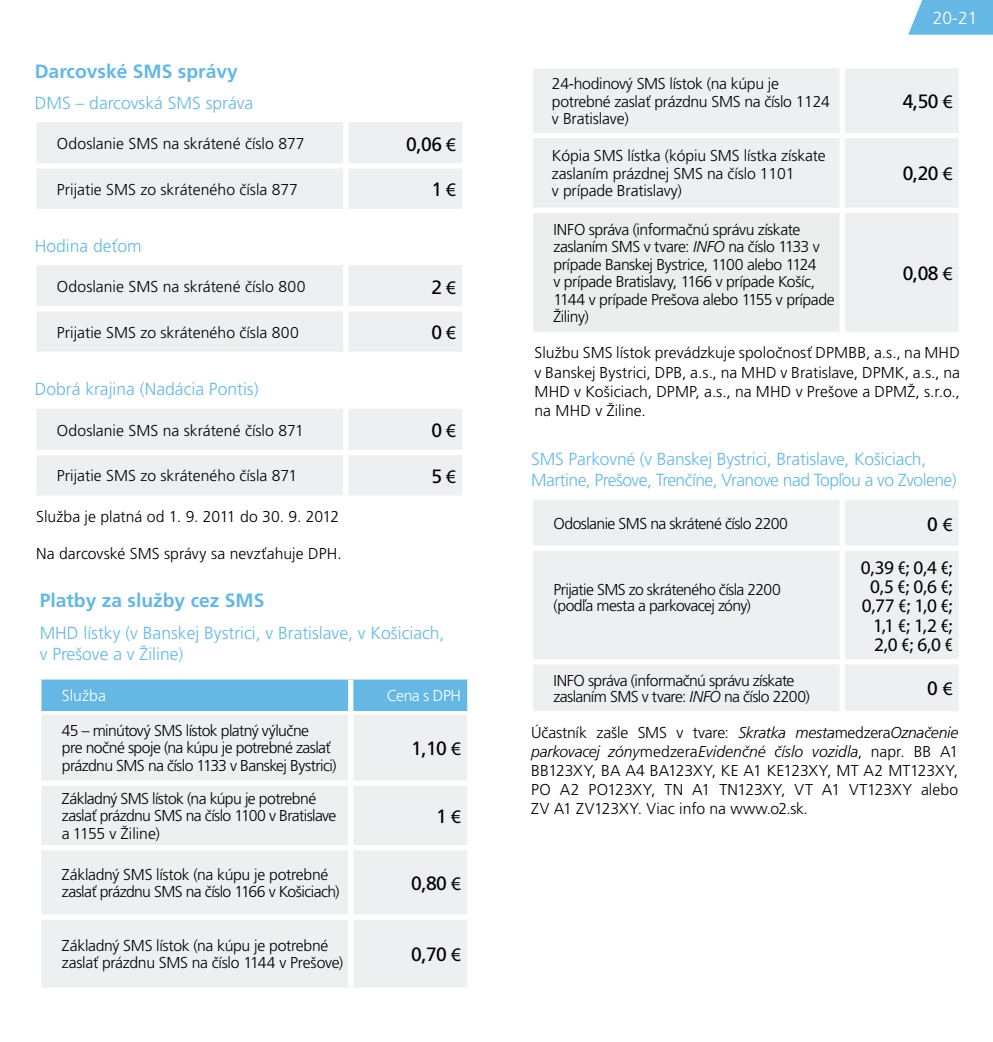
<style>
.page{position:relative;width:993px;height:1042px;background:#fff}
.page>*{position:absolute;margin:0;border:0;box-sizing:border-box;transform-origin:0 0}
.t1{font:19.25px "Frutiger CE";letter-spacing:-.03em;color:#000}
.t2{font:19.25px/19.2px "Myriad Pro";color:#000;text-align:right}
.t3{font:700 19.25px "Frutiger CE";color:#65b8e3}
.t4{font:300 17.5px/21px "Frutiger CE";color:#65b8e3}
.t5{font:300 17.5px/21px "Frutiger CE";letter-spacing:-.02em;color:#65b8e3}
.t6{font:300 17.5px "Frutiger CE";color:#fff}
.t7{font:300 15.75px/17.5px "Frutiger CE";letter-spacing:-.02em;color:#000}
.t8{font:300 15.75px/17.5px "Frutiger CE";letter-spacing:-.04em;color:#000}
.t9{font:300 15.75px "Frutiger CE";color:#000}
.t10{font:300 15.75px "Frutiger CE";letter-spacing:.005em;color:#000}
.t11{font:300 15.75px "Frutiger CE";letter-spacing:-.015em;color:#fff}
.s1{font-family:"Myriad Pro"}
.s2{font-style:italic}
.s3{font-stretch:condensed}
</style>
<div class="page">
<div style="left:533px;top:68px;width:425px;height:264px;background:#edeff0"></div>
<div style="left:532px;top:210px;width:310px;height:124px;background:#eceded"></div>
<hr style="left:531px;top:210px;width:2px;height:122px;background:#fff">
<div style="left:839px;top:68px;width:5px;height:65px;background:#fff"></div>
<div style="left:533px;top:133px;width:309px;height:5px;background:#fff"></div>
<div style="left:839px;top:138px;width:5px;height:70px;background:#fff"></div>
<div style="left:533px;top:208px;width:309px;height:5px;background:#fff"></div>
<div style="left:839px;top:213px;width:5px;height:119px;background:#fff"></div>
<div style="left:531px;top:332px;width:311px;height:5px;background:#fff"></div>
<div style="left:842px;top:133px;width:116px;height:5px;background:#fff"></div>
<div style="left:842px;top:208px;width:116px;height:5px;background:#fff"></div>
<div style="left:41px;top:679px;width:426px;height:32px;background:#65b8e3"></div>
<div style="left:42px;top:715px;width:425px;height:272px;background:#edeff0"></div>
<div style="left:348px;top:714px;width:5px;height:66px;background:#fff"></div>
<div style="left:41px;top:780px;width:309px;height:6px;background:#fff"></div>
<div style="left:348px;top:786px;width:5px;height:59px;background:#fff"></div>
<div style="left:41px;top:845px;width:309px;height:5px;background:#fff"></div>
<div style="left:348px;top:850px;width:5px;height:64px;background:#fff"></div>
<div style="left:41px;top:914px;width:309px;height:6px;background:#fff"></div>
<div style="left:348px;top:920px;width:5px;height:67px;background:#fff"></div>
<div style="left:348px;top:679px;width:5px;height:32px;background:#fff"></div>
<div style="left:350px;top:780px;width:117px;height:6px;background:#fff"></div>
<div style="left:350px;top:845px;width:117px;height:5px;background:#fff"></div>
<div style="left:350px;top:914px;width:117px;height:6px;background:#fff"></div>
<div style="left:37px;top:122px;width:425px;height:87px;background:#edeff0"></div>
<div style="left:343px;top:122px;width:5px;height:41px;background:#fff"></div>
<div style="left:36px;top:163px;width:309px;height:5px;background:#fff"></div>
<div style="left:345px;top:163px;width:117px;height:5px;background:#fff"></div>
<div style="left:343px;top:168px;width:5px;height:41px;background:#fff"></div>
<div style="left:37px;top:265px;width:425px;height:87px;background:#edeff0"></div>
<div style="left:343px;top:265px;width:5px;height:41px;background:#fff"></div>
<div style="left:36px;top:306px;width:309px;height:5px;background:#fff"></div>
<div style="left:345px;top:306px;width:117px;height:5px;background:#fff"></div>
<div style="left:343px;top:311px;width:5px;height:41px;background:#fff"></div>
<div style="left:37px;top:409px;width:425px;height:86px;background:#edeff0"></div>
<div style="left:343px;top:409px;width:5px;height:41px;background:#fff"></div>
<div style="left:36px;top:450px;width:309px;height:5px;background:#fff"></div>
<div style="left:345px;top:450px;width:117px;height:5px;background:#fff"></div>
<div style="left:343px;top:455px;width:5px;height:40px;background:#fff"></div>
<svg style="left:908px;top:0;width:84px;height:35px"></svg>
<div style="left:533px;top:500px;width:425px;height:211px;background:#edeff0"></div>
<div style="left:839px;top:500px;width:5px;height:45px;background:#fff"></div>
<div style="left:533px;top:545px;width:309px;height:6px;background:#fff"></div>
<div style="left:842px;top:545px;width:116px;height:6px;background:#fff"></div>
<div style="left:839px;top:551px;width:5px;height:108px;background:#fff"></div>
<div style="left:533px;top:659px;width:309px;height:5px;background:#fff"></div>
<div style="left:842px;top:659px;width:116px;height:5px;background:#fff"></div>
<div style="left:839px;top:664px;width:5px;height:47px;background:#fff"></div>
<p class="t3" style="left:35px;top:60px;width:204px">Darcovské SMS správy</p>
<p class="t4" style="left:35px;top:92px;width:220px">DMS – darcovská SMS správa</p>
<p class="t9" style="left:57px;top:135px;width:249px">Odoslanie SMS na skrátené číslo 877</p>
<p class="t1" style="left:406px;top:133px;width:51px">0,06 <span class="s1">€</span></p>
<p class="t9" style="left:57px;top:180px;width:242px">Prijatie SMS zo skráteného čísla 877</p>
<p class="t1" style="left:431px;top:178px;width:26px">1<span class="s1">€</span></p>
<p class="t4" style="left:35px;top:235px;width:108px">Hodina deťom</p>
<p class="t9" style="left:57px;top:278px;width:250px">Odoslanie SMS na skrátené číslo 800</p>
<p class="t1" style="left:431px;top:276px;width:26px">2<span class="s1">€</span></p>
<p class="t10" style="left:57px;top:323px;width:243px">Prijatie SMS zo skráteného čísla 800</p>
<p class="t1" style="left:431px;top:321px;width:26px">0<span class="s1">€</span></p>
<p class="t4" style="left:35px;top:378px;width:225px">Dobrá krajina (Nadácia Pontis)</p>
<p class="t9" style="left:57px;top:421px;width:248px">Odoslanie SMS na skrátené číslo 871</p>
<p class="t1" style="left:431px;top:420px;width:26px">0<span class="s1">€</span></p>
<p class="t9" style="left:57px;top:467px;width:242px">Prijatie SMS zo skráteného čísla 871</p>
<p class="t1" style="left:431px;top:465px;width:26px">5<span class="s1">€</span></p>
<p class="t9" style="left:36px;top:507px;width:304px">Služba je platná od 1. 9. 2011 do 30. 9. 2012</p>
<p class="t9" style="left:36px;top:544px;width:307px">Na darcovské SMS správy sa nevzťahuje DPH.</p>
<p class="t3" style="left:40px;top:590px;width:226px">Platby za služby cez SMS</p>
<p class="t4" style="left:40px;top:622px;width:406px">MHD lístky (v Banskej Bystrici, v Bratislave, v Košiciach, v Prešove a v Žiline)</p>
<p class="t11" style="left:62px;top:687px;width:45px">Služba</p>
<p class="t11" style="left:386px;top:687px;width:76px">Cena s DPH</p>
<p class="t8" style="left:62px;top:721px;width:276px">45 – minútový SMS lístok platný výlučne<br>pre nočné spoje (na kúpu je potrebné zaslať prázdnu SMS na číslo 1133 v Banskej Bystrici)</p>
<p class="t1" style="left:411px;top:738px;width:51px">1,10 <span class="s1">€</span></p>
<p class="t8" style="left:62px;top:789px;width:276px">Základný SMS lístok (na kúpu je potrebné zaslať prázdnu SMS na číslo 1100 v Bratislave a 1155 v Žiline)</p>
<p class="t1" style="left:436px;top:805px;width:26px">1<span class="s1">€</span></p>
<p class="t7" style="left:62px;top:865px;width:279px">Základný SMS lístok (na kúpu je potrebné zaslať prázdnu SMS na číslo 1166 v Košiciach)</p>
<p class="t1" style="left:411px;top:872px;width:51px">0,80 <span class="s1">€</span></p>
<p class="t7" style="left:62px;top:936px;width:283px">Základný SMS lístok (na kúpu je potrebné zaslať prázdnu SMS na číslo 1144 v Prešove)</p>
<p class="t1" style="left:411px;top:943px;width:51px">0,70 <span class="s1">€</span></p>
<p class="t7" style="left:552px;top:75px;width:279px">24-hodinový SMS lístok (na kúpu je potrebné zaslať prázdnu SMS na číslo 1124 v Bratislave)</p>
<p class="t7" style="left:552px;top:147px;width:275px">Kópia SMS lístka (kópiu SMS lístka získate zaslaním prázdnej SMS na číslo 1101<br>v prípade Bratislavy)</p>
<p class="t7" style="left:553px;top:220px;width:283px">INFO správa (informačnú správu získate zaslaním SMS v tvare: <span class="s2">INFO</span> na číslo 1133 v prípade Banskej Bystrice, 1100 alebo 1124<br>v prípade Bratislavy, 1166 v prípade Košíc, 1144 v prípade Prešova alebo 1155 v prípade Žiliny)</p>
<p class="t6" style="left:932px;top:8px;width:46px">20-21</p>
<p class="t1" style="left:902px;top:90px;width:51px">4,50 <span class="s1">€</span></p>
<p class="t1" style="left:902px;top:163px;width:51px">0,20 <span class="s1">€</span></p>
<p class="t1" style="left:902px;top:262px;width:51px">0,08 <span class="s1">€</span></p>
<p class="t7" style="left:534px;top:343px;width:427px;line-height:19.2px;text-align:justify">Službu SMS lístok prevádzkuje spoločnosť DPMBB, a.s., na MHD v Banskej Bystrici, DPB, a.s., na MHD v Bratislave, DPMK, a.s., na MHD v Košiciach, DPMP, a.s., na MHD v Prešove a DPMŽ, s.r.o., na MHD v Žiline.</p>
<p class="t5" style="left:531px;top:448px;width:427px">SMS Parkovné (v Banskej Bystrici, Bratislave, Košiciach,<br>Martine, Prešove, Trenčíne, Vranove nad Topľou a vo Zvolene)</p>
<p class="t8" style="left:553px;top:515px;width:236px">Odoslanie SMS na skrátené číslo 2200</p>
<p class="t1" style="left:926px;top:513px;width:27px">0 <span class="s1">€</span></p>
<p class="t7" style="left:553px;top:581px;width:229px;line-height:16.6px">Prijatie SMS zo skráteného čísla 2200 (podľa mesta a parkovacej zóny)</p>
<p class="t2" style="left:860px;top:557px;width:93px">0,39 <span class="s3">€</span>; 0,4 <span class="s3">€</span>;<br>0,5 <span class="s3">€</span>; 0,6 <span class="s3">€</span>;<br>0,77 <span class="s3">€</span>; 1,0 <span class="s3">€</span>;<br>1,1 <span class="s3">€</span>; 1,2 <span class="s3">€</span>;<br>2,0 <span class="s3">€</span>; 6,0 <span class="s3">€</span></p>
<p class="t8" style="left:553px;top:672px;width:258px;line-height:16.6px">INFO správa (informačnú správu získate zaslaním SMS v tvare: <span class="s2">INFO</span> na číslo 2200)</p>
<p class="t1" style="left:926px;top:677px;width:27px">0 <span class="s1">€</span></p>
<p class="t7" style="left:531px;top:723px;width:428px;line-height:18.9px;text-align:justify">Účastník zašle SMS v tvare: <span class="s2">Skratka mesta</span>medzera<span class="s2">Označenie parkovacej zóny</span>medzera<span class="s2">Evidenčné číslo vozidla</span>, napr. BB A1<br>BB123XY, BA A4 BA123XY, KE A1 KE123XY, MT A2 MT123XY, PO A2 PO123XY, TN A1 TN123XY, VT A1 VT123XY alebo ZV A1 ZV123XY. Viac info na www.o2.sk.</p>
</div>
